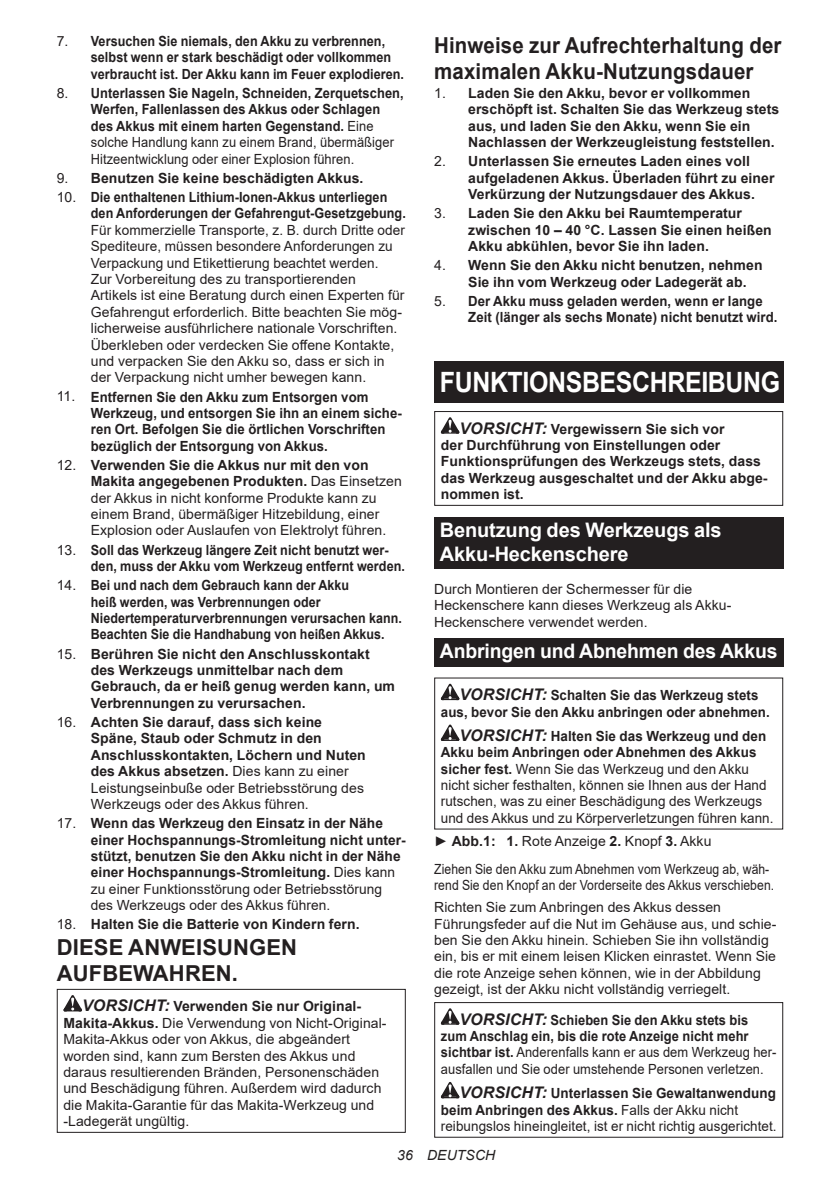
<style>
.page{position:relative;width:840px;height:1191px;background:#fff}
.page>*{position:absolute;margin:0;border:0;box-sizing:border-box;transform-origin:0 0}
.t1{font:700 28px "Arial";letter-spacing:-.015em;color:#fff;scale:.89 1}
.t2{font:700 22px/25.8px "Arial";letter-spacing:.005em;color:#231f20;scale:.93 1}
.t3{font:700 22px/25.8px "Arial";letter-spacing:.005em;color:#231f20}
.t4{font:700 20px/23.4px "Arial";letter-spacing:-.01em;color:#fff}
.t5{font:14px/16.4px "Arial";letter-spacing:.005em;color:#231f20}
.t6{font:700 14px/16.4px "Arial";letter-spacing:.005em;color:#231f20}
.t7{font:14px/16.4px "Arial";letter-spacing:.005em;color:#231f20;scale:.96 1}
.t8{font:700 14px/16.4px "Arial";letter-spacing:.005em;color:#231f20;scale:.9 1}
.t9{font:700 14px/16.4px "Arial";letter-spacing:.005em;color:#231f20;scale:.94 1}
.t10{font:700 14px/16.4px "Arial";letter-spacing:.005em;color:#231f20;scale:.92 1}
.t11{font:14px/16.4px "Arial";letter-spacing:.005em;color:#231f20;scale:.92 1}
.t12{font:700 14px/16.4px "Arial";letter-spacing:.005em;color:#231f20;scale:.89 1}
.t13{font:14px/22px "Arial";letter-spacing:.005em;color:#231f20;scale:.87 1}
.t14{font:700 14px/16.4px "Arial";letter-spacing:.005em;color:#231f20;text-align:center;scale:.95 1}
.t15{font:italic 14px "Arial";letter-spacing:.005em;color:#231f20}
.s1{font-weight:400}
.s2{font-weight:700}
.s3{font-weight:700;font-style:italic;font-size:16px}
.s4{font-style:italic;font-size:16px}
</style>
<div class="page">
<svg style="left:63px;top:995px;width:19px;height:16px"></svg>
<div style="left:57px;top:989px;width:348px;height:143px;border:1px solid #231f20"></div>
<div style="left:434px;top:362px;width:348px;height:41px;background:#231f20"></div>
<svg style="left:440px;top:417px;width:19px;height:16px"></svg>
<div style="left:434px;top:411px;width:348px;height:95px;border:1px solid #231f20"></div>
<div style="left:434px;top:517px;width:348px;height:52px;background:#231f20"></div>
<div style="left:434px;top:638px;width:348px;height:28px;background:#231f20"></div>
<svg style="left:440px;top:683px;width:19px;height:17px"></svg>
<svg style="left:440px;top:724px;width:19px;height:17px"></svg>
<svg style="left:440px;top:1008px;width:19px;height:16px"></svg>
<svg style="left:440px;top:1082px;width:19px;height:16px"></svg>
<div style="left:434px;top:1002px;width:348px;height:135px;border:1px solid #231f20"></div>
<p class="t8" style="left:91px;top:33px;width:349px;text-indent:-34px"><span class="s1">7.</span> Versuchen Sie niemals, den Akku zu verbrennen, selbst wenn er stark beschädigt oder vollkommen verbraucht ist. Der Akku kann im Feuer explodieren.</p>
<p class="t10" style="left:91px;top:85px;width:341px;text-indent:-34px"><span class="s1">8.</span> Unterlassen Sie Nageln, Schneiden, Zerquetschen, Werfen, Fallenlassen des Akkus oder Schlagen des Akkus mit einem harten Gegenstand. <span class="s1">Eine solche Handlung kann zu einem Brand, übermäßiger Hitzeentwicklung oder einer Explosion führen.</span></p>
<p class="t6" style="left:57px;top:170px;width:308px"><span class="s1">9.</span> Benutzen Sie keine beschädigten Akkus.</p>
<p class="t8" style="left:91px;top:189px;width:351px;text-indent:-34px"><span class="s1">10.</span> Die enthaltenen Lithium-Ionen-Akkus unterliegen den Anforderungen der Gefahrengut-Gesetzgebung.</p>
<p class="t5" style="left:91px;top:222px;width:315px">Für kommerzielle Transporte, z. B. durch Dritte oder Spediteure, müssen besondere Anforderungen zu Verpackung und Etikettierung beachtet werden.<br>Zur Vorbereitung des zu transportierenden Artikels ist eine Beratung durch einen Experten für Gefahrengut erforderlich. Bitte beachten Sie mög&shy;licherweise ausführlichere nationale Vorschriften.<br>Überkleben oder verdecken Sie offene Kontakte, und verpacken Sie den Akku so, dass er sich in der Verpackung nicht umher bewegen kann.</p>
<p class="t9" style="left:91px;top:388px;width:332px;text-indent:-34px"><span class="s1">11.</span> Entfernen Sie den Akku zum Entsorgen vom Werkzeug, und entsorgen Sie ihn an einem siche&shy;ren Ort. Befolgen Sie die örtlichen Vorschriften bezüglich der Entsorgung von Akkus.</p>
<p class="t5" style="left:91px;top:456px;width:312px;text-indent:-34px">12. <span class="s2">Verwenden Sie die Akkus nur mit den von Makita angegebenen Produkten.</span> Das Einsetzen der Akkus in nicht konforme Produkte kann zu einem Brand, übermäßiger Hitzebildung, einer Explosion oder Auslaufen von Elektrolyt führen.</p>
<p class="t8" style="left:91px;top:541px;width:350px;text-indent:-34px"><span class="s1">13.</span> Soll das Werkzeug längere Zeit nicht benutzt wer&shy;den, muss der Akku vom Werkzeug entfernt werden.</p>
<p class="t12" style="left:91px;top:577px;width:351px;text-indent:-34px"><span class="s1">14.</span> Bei und nach dem Gebrauch kann der Akku<br>heiß werden, was Verbrennungen oder Niedertemperaturverbrennungen verursachen kann.<br>Beachten Sie die Handhabung von heißen Akkus.</p>
<p class="t6" style="left:91px;top:645px;width:305px;text-indent:-34px"><span class="s1">15.</span> Berühren Sie nicht den Anschlusskontakt des Werkzeugs unmittelbar nach dem Gebrauch, da er heiß genug werden kann, um Verbrennungen zu verursachen.</p>
<p class="t6" style="left:91px;top:714px;width:276px;text-indent:-34px"><span class="s1">16.</span> Achten Sie darauf, dass sich keine Späne, Staub oder Schmutz in den Anschlusskontakten, Löchern und Nuten des Akkus absetzen. <span class="s1">Dies kann zu einer Leistungseinbuße oder Betriebsstörung des Werkzeugs oder des Akkus führen.</span></p>
<p class="t6" style="left:91px;top:815px;width:316px;text-indent:-34px"><span class="s1">17.</span> Wenn das Werkzeug den Einsatz in der Nähe einer Hochspannungs-Stromleitung nicht unter&shy;stützt, benutzen Sie den Akku nicht in der Nähe einer Hochspannungs-Stromleitung. <span class="s1">Dies kann zu einer Funktionsstörung oder Betriebsstörung des Werkzeugs oder des Akkus führen.</span></p>
<p class="t6" style="left:57px;top:916px;width:304px"><span class="s1">18.</span> Halten Sie die Batterie von Kindern fern.</p>
<h2 class="t3" style="left:57px;top:934px;width:242px">DIESE ANWEISUNGEN<br>AUFBEWAHREN.</h2>
<p class="t5" style="left:63px;top:998px;width:324px;text-indent:19px"><span class="s3">VORSICHT:</span> <span class="s2">Verwenden Sie nur Original-Makita-Akkus.</span> Die Verwendung von Nicht-Original-Makita-Akkus oder von Akkus, die abgeändert worden sind, kann zum Bersten des Akkus und daraus resultierenden Bränden, Personenschäden und Beschädigung führen. Außerdem wird dadurch die Makita-Garantie für das Makita-Werkzeug und -Ladegerät ungültig.</p>
<h2 class="t2" style="left:434px;top:33px;width:375px">Hinweise zur Aufrechterhaltung der maximalen Akku-Nutzungsdauer</h2>
<p class="t6" style="left:468px;top:85px;width:312px;text-indent:-34px"><span class="s1">1.</span> Laden Sie den Akku, bevor er vollkommen erschöpft ist. Schalten Sie das Werkzeug stets aus, und laden Sie den Akku, wenn Sie ein Nachlassen der Werkzeugleistung feststellen.</p>
<p class="t6" style="left:468px;top:153px;width:307px;text-indent:-34px"><span class="s1">2.</span> Unterlassen Sie erneutes Laden eines voll aufgeladenen Akkus. Überladen führt zu einer<br>Verkürzung der Nutzungsdauer des Akkus.</p>
<p class="t6" style="left:468px;top:205px;width:305px;text-indent:-34px"><span class="s1">3.</span> Laden Sie den Akku bei Raumtemperatur zwischen 10 – 40 °C. Lassen Sie einen heißen<br>Akku abkühlen, bevor Sie ihn laden.</p>
<p class="t6" style="left:468px;top:257px;width:296px;text-indent:-34px"><span class="s1">4.</span> Wenn Sie den Akku nicht benutzen, nehmen<br>Sie ihn vom Werkzeug oder Ladegerät ab.</p>
<p class="t9" style="left:468px;top:293px;width:330px;text-indent:-34px"><span class="s1">5.</span> Der Akku muss geladen werden, wenn er lange<br>Zeit (länger als sechs Monate) nicht benutzt wird.</p>
<h1 class="t1" style="left:439px;top:362px;width:384px">FUNKTIONSBESCHREIBUNG</h1>
<p class="t6" style="left:440px;top:421px;width:328px;text-indent:19px"><span class="s4">VORSICHT:</span> Vergewissern Sie sich vor<br>der Durchführung von Einstellungen oder Funktionsprüfungen des Werkzeugs stets, dass das Werkzeug ausgeschaltet und der Akku abge&shy;nommen ist.</p>
<h3 class="t4" style="left:439px;top:519px;width:283px">Benutzung des Werkzeugs als<br>Akku-Heckenschere</h3>
<p class="t5" style="left:434px;top:581px;width:298px">Durch Montieren der Schermesser für die<br>Heckenschere kann dieses Werkzeug als Akku-<br>Heckenschere verwendet werden.</p>
<h3 class="t4" style="left:439px;top:639px;width:339px">Anbringen und Abnehmen des Akkus</h3>
<p class="t14" style="left:440px;top:687px;width:347px"><span class="s4">VORSICHT:</span> Schalten Sie das Werkzeug stets aus, bevor Sie den Akku anbringen oder abnehmen.</p>
<p class="t7" style="left:440px;top:727px;width:348px;text-indent:19px"><span class="s3">VORSICHT:</span> <span class="s2">Halten Sie das Werkzeug und den Akku beim Anbringen oder Abnehmen des Akkus sicher fest.</span> Wenn Sie das Werkzeug und den Akku nicht sicher festhalten, können sie Ihnen aus der Hand rutschen, was zu einer Beschädigung des Werkzeugs und des Akkus und zu Körperverletzungen führen kann.</p>
<p class="t5" style="left:434px;top:827px;width:336px;line-height:27.8px">► <span class="s2">Abb.1: 1.</span> Rote Anzeige <span class="s2">2.</span> Knopf <span class="s2">3.</span> Akku<br>Ziehen Sie den Akku zum Abnehmen vom Werkzeug ab, wäh-</p>
<p class="t13" style="left:434px;top:874px;width:392px">rend Sie den Knopf an der Vorderseite des Akkus verschieben.<br>Richten Sie zum Anbringen des Akkus dessen</p>
<p class="t5" style="left:434px;top:915px;width:343px">Führungsfeder auf die Nut im Gehäuse aus, und schie&shy;ben Sie den Akku hinein. Schieben Sie ihn vollständig ein, bis er mit einem leisen Klicken einrastet. Wenn Sie die rote Anzeige sehen können, wie in der Abbildung gezeigt, ist der Akku nicht vollständig verriegelt.</p>
<p class="t11" style="left:440px;top:1011px;width:366px;text-indent:19px"><span class="s3">VORSICHT:</span> <span class="s2">Schieben Sie den Akku stets bis zum Anschlag ein, bis die rote Anzeige nicht mehr sichtbar ist.</span> Anderenfalls kann er aus dem Werkzeug her&shy;ausfallen und Sie oder umstehende Personen verletzen.</p>
<p class="t7" style="left:440px;top:1085px;width:351px;text-indent:19px"><span class="s3">VORSICHT:</span> <span class="s2">Unterlassen Sie Gewaltanwendung beim Anbringen des Akkus.</span> Falls der Akku nicht reibungslos hineingleitet, ist er nicht richtig ausgerichtet.</p>
<p class="t15" style="left:397px;top:1146px;width:99px">36 DEUTSCH</p>
</div>
